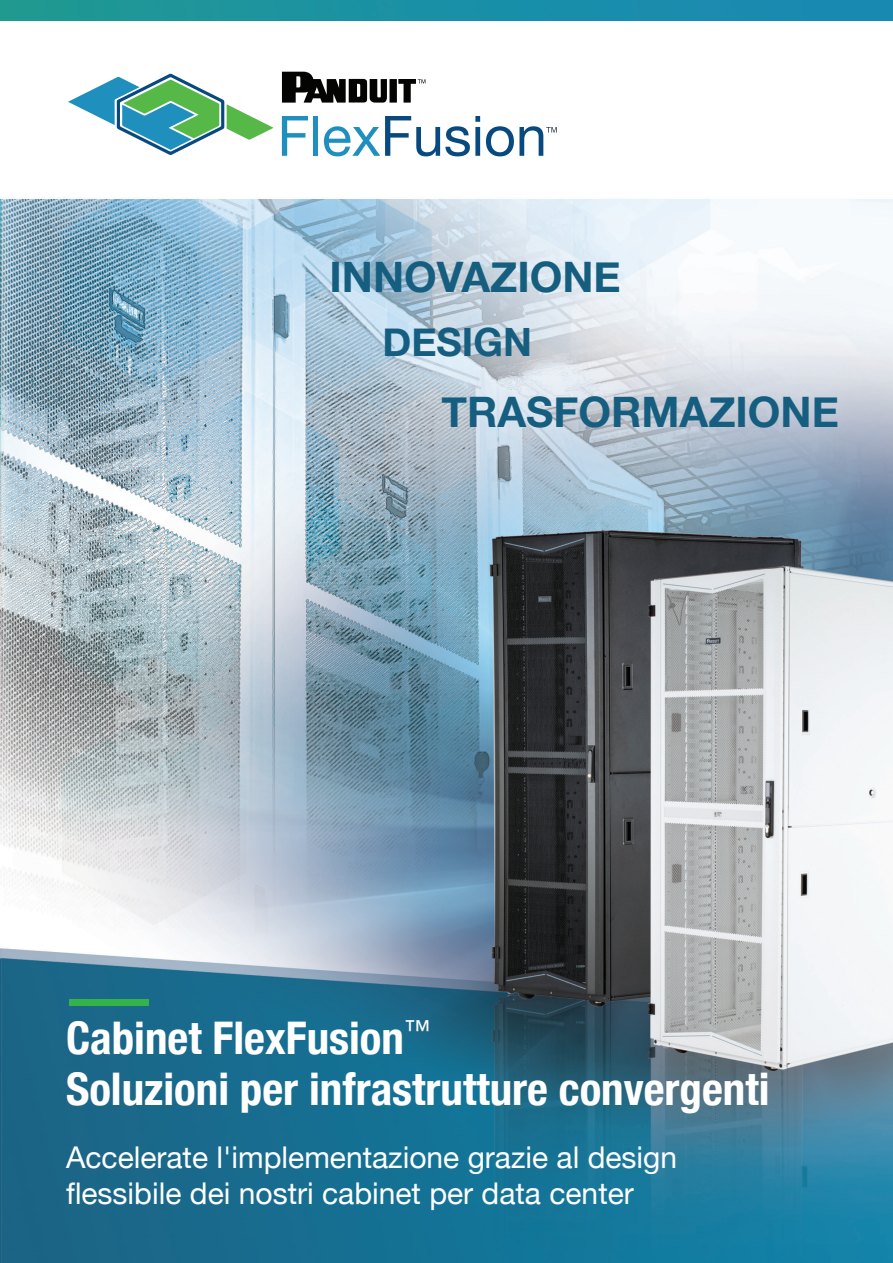
<style>
.page{position:relative;width:893px;height:1263px;background:#fff}
.page>*{position:absolute;margin:0;border:0;box-sizing:border-box;transform-origin:0 0}
.t1{font:700 condensed 45px "Helvetica Neue";color:#fff}
.t2{font:700 42px "Helvetica Neue";color:#165e7f}
.t3{font:700 39px "Helvetica Neue";color:#165e7f}
.t4{font:30px/36px "Helvetica Neue";color:#fff}
</style>
<div class="page">
<img style="left:0;top:0;width:893px;height:1263px">
<div style="left:69px;top:1000px;width:79px;height:6px;background:#33b34a"></div>
<svg style="left:282px;top:72px;width:143px;height:31px"></svg>
<svg style="left:282px;top:116px;width:26px;height:40px"></svg>
<div style="left:313px;top:116px;width:5px;height:40px;background:#1f8fbe"></div>
<svg style="left:324px;top:116px;width:156px;height:40px"></svg>
<svg style="left:68px;top:74px;width:205px;height:81px"></svg>
<svg style="left:486px;top:126px;width:71px;height:30px"></svg>
<p class="t2" style="left:329px;top:244px;width:293px">INNOVAZIONE</p>
<p class="t3" style="left:382px;top:312px;width:151px">DESIGN</p>
<p class="t2" style="left:442px;top:379px;width:399px">TRASFORMAZIONE</p>
<p class="t1" style="left:66px;top:1001px;width:366px">Cabinet FlexFusion<sup>™</sup></p>
<p class="t1" style="left:66px;top:1052px;width:705px">Soluzioni per infrastrutture convergenti</p>
<p class="t4" style="left:66px;top:1140px;width:613px">Accelerate l'implementazione grazie al design flessibile dei nostri cabinet per data center</p>
</div>
